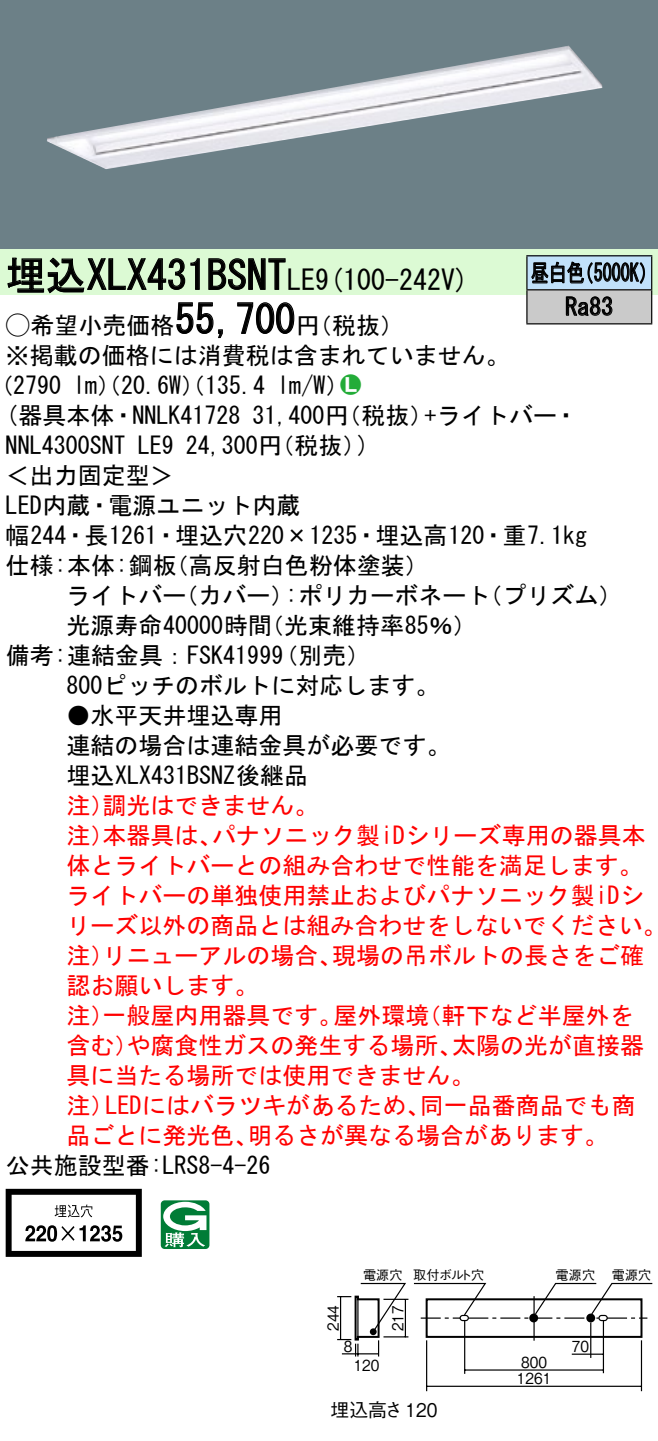
<style>
.page{position:relative;width:658px;height:1441px;background:#fff}
.page>*{position:absolute;margin:0;border:0;box-sizing:border-box;transform-origin:0 0}
.t1{font:40px "MS Gothic";color:#000}
.t2{font:28px "MS Gothic";color:#000}
.t3{font:24px/30px "MS Gothic";color:#000}
.t4{font:24px/30px "MS Gothic";color:#f00}
.t5{font:24px/34px "MS Gothic";color:#000;scale:.75 1}
.t6{font:24px "Ford Classification 1";color:#23ac38}
.t7{font:18.8px "Gothic BBB Pro Medium 90 pv RKSJ H";color:#000}
.t8{font:15.2px "Gothic BBB Pro Medium 90 pv RKSJ H";color:#000;scale:.9 1}
.t9{font:13.2px "Gothic BBB Pro Medium 90 pv RKSJ H";color:#000}
.s1{font-size:28px}
.s2{font-family:"Ford Classification 1"}
.s3{color:#fff}
</style>
<div class="page">
<div style="left:0;top:0;width:658px;height:249px;background:#6c8087"></div>
<img style="left:47px;top:46px;width:555px;height:123px">
<div style="left:0;top:249px;width:658px;height:46px;background:#dcfad4"></div>
<svg style="left:7px;top:257px;width:193px;height:37px"></svg>
<svg style="left:208px;top:258px;width:78px;height:32px"></svg>
<svg style="left:176px;top:302px;width:47px;height:37px"></svg>
<svg style="left:237px;top:302px;width:58px;height:32px"></svg>
<svg style="left:6px;top:1188px;width:136px;height:68px"></svg>
<svg style="left:161px;top:1200px;width:48px;height:49px"></svg>
<div style="left:527px;top:256px;width:124px;height:34px;background:#c1e1fa"></div>
<div style="left:527px;top:290px;width:124px;height:34px;background:#cacaca"></div>
<hr style="left:526px;top:255px;width:126px;height:1px;background:#000">
<hr style="left:526px;top:256px;width:1px;height:33px;background:#000">
<hr style="left:651px;top:256px;width:1px;height:33px;background:#000">
<hr style="left:526px;top:289px;width:126px;height:1px;background:#000">
<hr style="left:526px;top:290px;width:1px;height:33px;background:#000">
<hr style="left:651px;top:290px;width:1px;height:33px;background:#000">
<hr style="left:526px;top:323px;width:126px;height:1px;background:#000">
<svg style="left:531px;top:261px;width:114px;height:23px"></svg>
<svg style="left:565px;top:296px;width:47px;height:20px"></svg>
<hr style="left:640px;top:1340px;width:2px;height:51px;background:#000">
<hr style="left:426px;top:1340px;width:1px;height:51px;background:#000">
<hr style="left:426px;top:1385px;width:215px;height:2px;background:#000">
<svg style="left:337px;top:1282px;width:315px;height:93px"></svg>
<h1 class="t1" style="left:6px;top:255px;width:311px">埋込XLX431BSNT<span class="s1">LE</span></h1>
<p class="t3" style="left:296px;top:310px;width:109px">（円税抜(</p>
<p class="t2" style="left:315px;top:265px;width:155px">(9 100-242 (V</p>
<h1 class="t1" style="left:175px;top:299px;width:121px">55,700</h1>
<p class="t3" style="left:6px;top:310px;width:505px"><span class="s2">A</span>希望小売価格<br>※掲載の価格には消費税は含まれていません。</p>
<p class="t6" style="left:340px;top:372px;width:22px">2<span class="s3">7</span></p>
<p class="t3" style="left:277px;top:370px;width:73px">l m (W/</p>
<p class="t3" style="left:-11px;top:370px;width:74px">（2790</p>
<p class="t3" style="left:73px;top:370px;width:193px">lm）（20.6 ）（W 135.4</p>
<p class="t5" style="left:565px;top:256px;width:65px;text-indent:-34px">昼白色<br>Ra83</p>
<p class="t5" style="left:575px;top:256px;width:109px">（5000 (K</p>
<p class="t3" style="left:6px;top:400px;width:236px">(器具本体・NNLK41728</p>
<p class="t3" style="left:424px;top:400px;width:155px">+ライトバー・</p>
<p class="t3" style="left:252px;top:400px;width:182px">31,400 （円税抜）</p>
<p class="t3" style="left:186px;top:430px;width:182px">24,300 （円税抜(</p>
<p class="t3" style="left:357px;top:430px;width:13px">(</p>
<p class="t3" style="left:6px;top:430px;width:121px">NNL4300SNT</p>
<p class="t3" style="left:6px;top:460px;width:169px">＜出力固定型&lt;</p>
<p class="t3" style="left:6px;top:490px;width:296px">LED内蔵・電源ユニット内蔵</p>
<p class="t3" style="left:6px;top:520px;width:583px">幅244・長1261・埋込穴220×1235・埋込高120・重7.1kg</p>
<p class="t3" style="left:165px;top:550px;width:266px">（高反射白色粉体塗装(</p>
<p class="t3" style="left:138px;top:430px;width:37px">LE9</p>
<p class="t3" style="left:6px;top:550px;width:172px">仕様:本体:鋼板</p>
<p class="t3" style="left:66px;top:580px;width:121px">ライトバー</p>
<p class="t3" style="left:174px;top:580px;width:121px">（カバー）</p>
<p class="t3" style="left:478px;top:580px;width:145px">（プリズム(</p>
<p class="t3" style="left:285px;top:580px;width:206px">:ポリカーボネート</p>
<p class="t3" style="left:66px;top:610px;width:207px">光源寿命40000時間</p>
<p class="t3" style="left:260px;top:610px;width:218px">（光束維持率85％(</p>
<p class="t3" style="left:66px;top:640px;width:374px;text-indent:-61px">備考:連結金具：FSK41999<br>800ピッチのボルトに対応します。</p>
<p class="t3" style="left:66px;top:700px;width:385px">●水平天井埋込専用<br>連結の場合は連結金具が必要です。埋込XLX431BSNZ後継品</p>
<p class="t4" style="left:102px;top:790px;width:217px">調光はできません。</p>
<p class="t3" style="left:274px;top:640px;width:97px">（別売(</p>
<p class="t4" style="left:66px;top:790px;width:49px">注）</p>
<p class="t4" style="left:212px;top:820px;width:435px">パナソニック製iDシリーズ専用の器具本</p>
<p class="t4" style="left:66px;top:820px;width:49px">注）</p>
<p class="t4" style="left:66px;top:850px;width:577px">体とライトバーとの組み合わせで性能を満足します。</p>
<p class="t4" style="left:66px;top:880px;width:579px">ライトバーの単独使用禁止およびパナソニック製iDシ</p>
<p class="t4" style="left:66px;top:910px;width:601px">リーズ以外の商品とは組み合わせをしないでください。</p>
<p class="t4" style="left:332px;top:940px;width:314px">現場の吊ボルトの長さをご確</p>
<p class="t4" style="left:102px;top:820px;width:121px">本器具は、</p>
<p class="t4" style="left:66px;top:940px;width:193px">注）<br>認お願いします。</p>
<p class="t4" style="left:102px;top:940px;width:241px">リニューアルの場合、</p>
<p class="t4" style="left:102px;top:1000px;width:241px">一般屋内用器具です。</p>
<p class="t4" style="left:333px;top:1000px;width:97px">屋外環境</p>
<p class="t4" style="left:417px;top:1000px;width:217px">（軒下など半屋外を</p>
<p class="t4" style="left:66px;top:1000px;width:49px">注）</p>
<p class="t4" style="left:126px;top:1030px;width:337px">や腐食性ガスの発生する場所、</p>
<p class="t4" style="left:452px;top:1030px;width:194px">太陽の光が直接器</p>
<p class="t4" style="left:66px;top:1030px;width:73px">含む）</p>
<p class="t4" style="left:66px;top:1060px;width:409px">具に当たる場所では使用できません。</p>
<p class="t4" style="left:420px;top:1090px;width:217px">同一品番商品でも商</p>
<p class="t4" style="left:105px;top:1090px;width:326px">LEDにはバラツキがあるため、</p>
<p class="t4" style="left:66px;top:1090px;width:49px">注）</p>
<p class="t4" style="left:66px;top:1120px;width:193px">品ごとに発光色、</p>
<p class="t3" style="left:6px;top:1150px;width:266px">公共施設型番:LRS8-4-26</p>
<p class="t4" style="left:248px;top:1120px;width:362px">明るさが異なる場合があります。</p>
<p class="t8" style="left:321px;top:1331px;width:30px;rotate:-90deg">244</p>
<p class="t8" style="left:344px;top:1334px;width:11px">8</p>
<p class="t9" style="left:363px;top:1264px;width:41px">電源穴</p>
<p class="t8" style="left:385px;top:1331px;width:30px;rotate:-90deg">217</p>
<p class="t8" style="left:353px;top:1352px;width:30px">120</p>
<p class="t9" style="left:413px;top:1264px;width:73px">取付ボルト穴</p>
<p class="t7" style="left:330px;top:1394px;width:108px">埋込高さ 120</p>
<p class="t9" style="left:555px;top:1264px;width:41px">電源穴</p>
<p class="t9" style="left:612px;top:1264px;width:41px">電源穴</p>
<p class="t8" style="left:521px;top:1350px;width:30px">800</p>
<p class="t8" style="left:517px;top:1366px;width:40px">1261</p>
<p class="t8" style="left:572px;top:1334px;width:21px">70</p>
</div>
